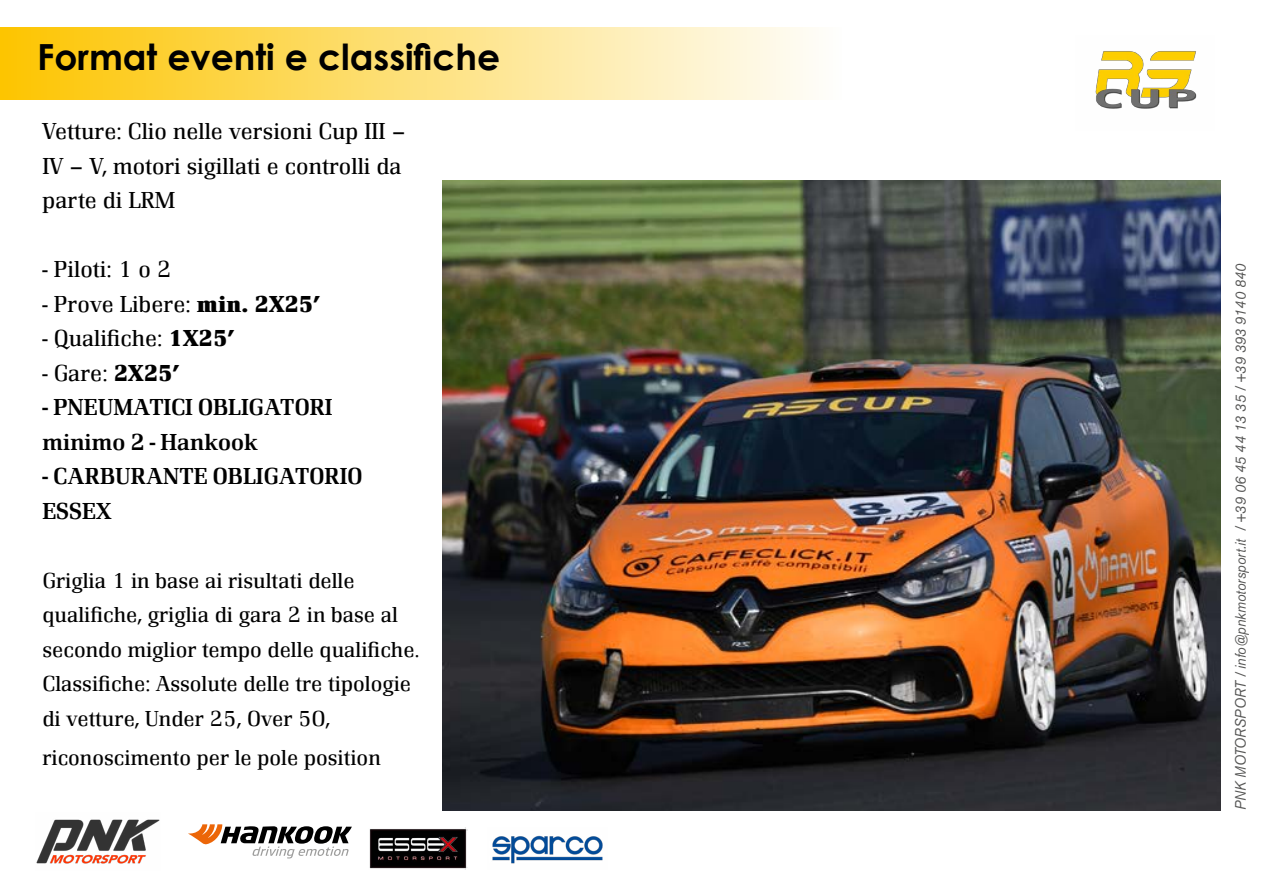
<style>
.page{position:relative;width:1263px;height:893px;background:#fff}
.page>*{position:absolute;margin:0;border:0;box-sizing:border-box;transform-origin:0 0}
.t1{font:700 36px "Century Gothic";color:#000}
.t2{font:300 24px/34.5px "Renault TOT";color:#000}
.t3{font:500 24px/34.5px "Renault TOT";color:#000}
.t4{font:300 22.5px/34.5px "Renault TOT";color:#000}
.t5{font:italic 15px "Akzidenz Grotesk BE";color:#575756;scale:.92 1}
.s1{font-weight:700}
</style>
<div class="page">
<img style="left:1095px;top:51px;width:102px;height:58px">
<div style="left:0;top:28px;width:842px;height:72px;background:linear-gradient(to right,#fdc400,#fefefd)"></div>
<img style="left:442px;top:181px;width:778px;height:629px">
<img style="left:36px;top:819px;width:124px;height:45px">
<svg style="left:188px;top:824px;width:164px;height:34px"></svg>
<img style="left:369px;top:827px;width:98px;height:42px">
<img style="left:492px;top:835px;width:111px;height:29px">
<h1 class="t1" style="left:37px;top:29px;width:464px">Format eventi e classifiche</h1>
<p class="t2" style="left:43px;top:114px;width:365px">Vetture: Clio nelle versioni Cup III –<br>IV – V, motori sigillati e controlli da parte di LRM</p>
<p class="t2" style="left:43px;top:252px;width:130px">- Piloti: 1 o 2</p>
<p class="t2" style="left:43px;top:287px;width:280px">- Prove Libere: <span class="s1">min. 2X25’</span></p>
<p class="t2" style="left:43px;top:321px;width:194px">- Qualifiche: <span class="s1">1X25’</span></p>
<p class="t2" style="left:43px;top:356px;width:139px">- Gare: <span class="s1">2X25’</span></p>
<p class="t3" style="left:43px;top:390px;width:292px">- PNEUMATICI OBLIGATORI minimo 2 - Hankook</p>
<p class="t3" style="left:43px;top:459px;width:321px">- CARBURANTE OBLIGATORIO<br>ESSEX</p>
<p class="t4" style="left:43px;top:563px;width:378px">Griglia 1 in base ai risultati delle qualifiche, griglia di gara 2 in base al secondo miglior tempo delle qualifiche.<br>Classifiche: Assolute delle tre tipologie di vetture, Under 25, Over 50,</p>
<p class="t4" style="left:43px;top:740px;width:340px">riconoscimento per le pole position</p>
<p class="t5" style="left:1232px;top:810px;width:596px;rotate:-90deg">PNK MOTORSPORT / info@pnkmotorsport.it / +39 06 45 44 13 35 / +39 393 9140 840</p>
</div>
